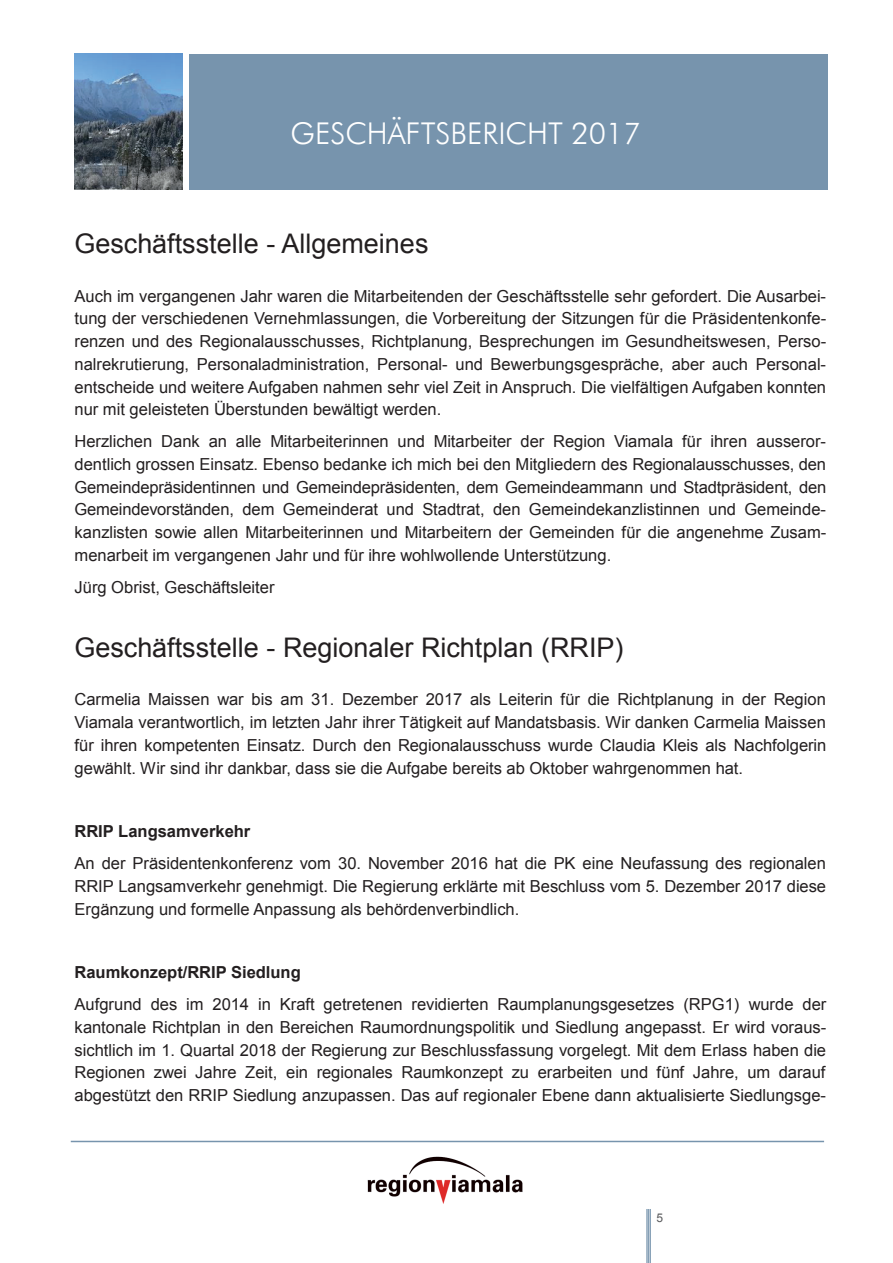
<style>
.page{position:relative;width:893px;height:1263px;background:#fff}
.page>*{position:absolute;margin:0;border:0;box-sizing:border-box;transform-origin:0 0}
.t1{font:300 30px "Futura BT";color:#fff}
.t2{font:28.5px "Arial";color:#fff}
.t3{font:27px "Arial";color:#231f20}
.t4{font:25.5px "Arial";color:#fff}
.t5{font:16.5px/22.8px "Arial";color:#231f20;text-align:justify}
.t6{font:700 16.5px "Arial";color:#231f20}
.t7{font:12px "Arial";color:#57585a}
</style>
<div class="page">
<div style="left:189px;top:54px;width:639px;height:135px;background:#7794ad"></div>
<img style="left:368px;top:1156px;width:155px;height:48px">
<hr style="left:71px;top:1141px;width:753px;height:1px;background:#7794ad">
<hr style="left:646px;top:1209px;width:2px;height:54px;background:#7794ad">
<hr style="left:648px;top:1209px;width:1px;height:54px;background:#7794ad">
<hr style="left:650px;top:1209px;width:1px;height:54px;background:#7794ad">
<img style="left:75px;top:54px;width:108px;height:135px">
<h2 class="t2" style="left:608px;top:100px;width:65px">2017</h2>
<h1 class="t1" style="left:291px;top:115px;width:352px">GESCHÄFTSBERICHT 2017</h1>
<h3 class="t4" style="left:307px;top:120px;width:277px">JAHRESBERICHT 2016</h3>
<h3 class="t3" style="left:74px;top:225px;width:356px">Geschäftsstelle - Allgemeines</h3>
<p class="t5" style="left:74px;top:284px;width:753px">Auch im vergangenen Jahr waren die Mitarbeitenden der Geschäftsstelle sehr gefordert. Die Ausarbei&shy;tung der verschiedenen Vernehmlassungen, die Vorbereitung der Sitzungen für die Präsidentenkonfe&shy;renzen und des Regionalausschusses, Richtplanung, Besprechungen im Gesundheitswesen, Perso&shy;nalrekrutierung, Personaladministration, Personal- und Bewerbungsgespräche, aber auch Personal&shy;entscheide und weitere Aufgaben nahmen sehr viel Zeit in Anspruch. Die vielfältigen Aufgaben konnten nur mit geleisteten Überstunden bewältigt werden.</p>
<p class="t5" style="left:74px;top:430px;width:753px">Herzlichen Dank an alle Mitarbeiterinnen und Mitarbeiter der Region Viamala für ihren ausseror&shy;dentlich grossen Einsatz. Ebenso bedanke ich mich bei den Mitgliedern des Regionalausschusses, den Gemeindepräsidentinnen und Gemeindepräsidenten, dem Gemeindeammann und Stadtpräsident, den Gemeindevorständen, dem Gemeinderat und Stadtrat, den Gemeindekanzlistinnen und Gemeinde&shy;kanzlisten sowie allen Mitarbeiterinnen und Mitarbeitern der Gemeinden für die angenehme Zusam&shy;menarbeit im vergangenen Jahr und für ihre wohlwollende Unterstützung.</p>
<p class="t5" style="left:75px;top:575px;width:202px">Jürg Obrist, Geschäftsleiter</p>
<h3 class="t3" style="left:74px;top:629px;width:551px">Geschäftsstelle - Regionaler Richtplan (RRIP)</h3>
<p class="t5" style="left:75px;top:688px;width:753px">Carmelia Maissen war bis am 31. Dezember 2017 als Leiterin für die Richtplanung in der Region Viamala verantwortlich, im letzten Jahr ihrer Tätigkeit auf Mandatsbasis. Wir danken Carmelia Maissen für ihren kompetenten Einsatz. Durch den Regionalausschuss wurde Claudia Kleis als Nachfolgerin gewählt. Wir sind ihr dankbar, dass sie die Aufgabe bereits ab Oktober wahrgenommen hat.</p>
<p class="t6" style="left:75px;top:820px;width:177px">RRIP Langsamverkehr</p>
<p class="t5" style="left:75px;top:852px;width:753px">An der Präsidentenkonferenz vom 30. November 2016 hat die PK eine Neufassung des regionalen RRIP Langsamverkehr genehmigt. Die Regierung erklärte mit Beschluss vom 5. Dezember 2017 diese Ergänzung und formelle Anpassung als behördenverbindlich.</p>
<p class="t6" style="left:75px;top:960px;width:228px">Raumkonzept/RRIP Siedlung</p>
<p class="t5" style="left:75px;top:993px;width:753px">Aufgrund des im 2014 in Kraft getretenen revidierten Raumplanungsgesetzes (RPG1) wurde der kantonale Richtplan in den Bereichen Raumordnungspolitik und Siedlung angepasst. Er wird voraus&shy;sichtlich im 1. Quartal 2018 der Regierung zur Beschlussfassung vorgelegt. Mit dem Erlass haben die Regionen zwei Jahre Zeit, ein regionales Raumkonzept zu erarbeiten und fünf Jahre, um darauf abgestützt den RRIP Siedlung anzupassen. Das auf regionaler Ebene dann aktualisierte Siedlungsge-</p>
<p class="t7" style="left:657px;top:1210px;width:8px">5</p>
</div>
